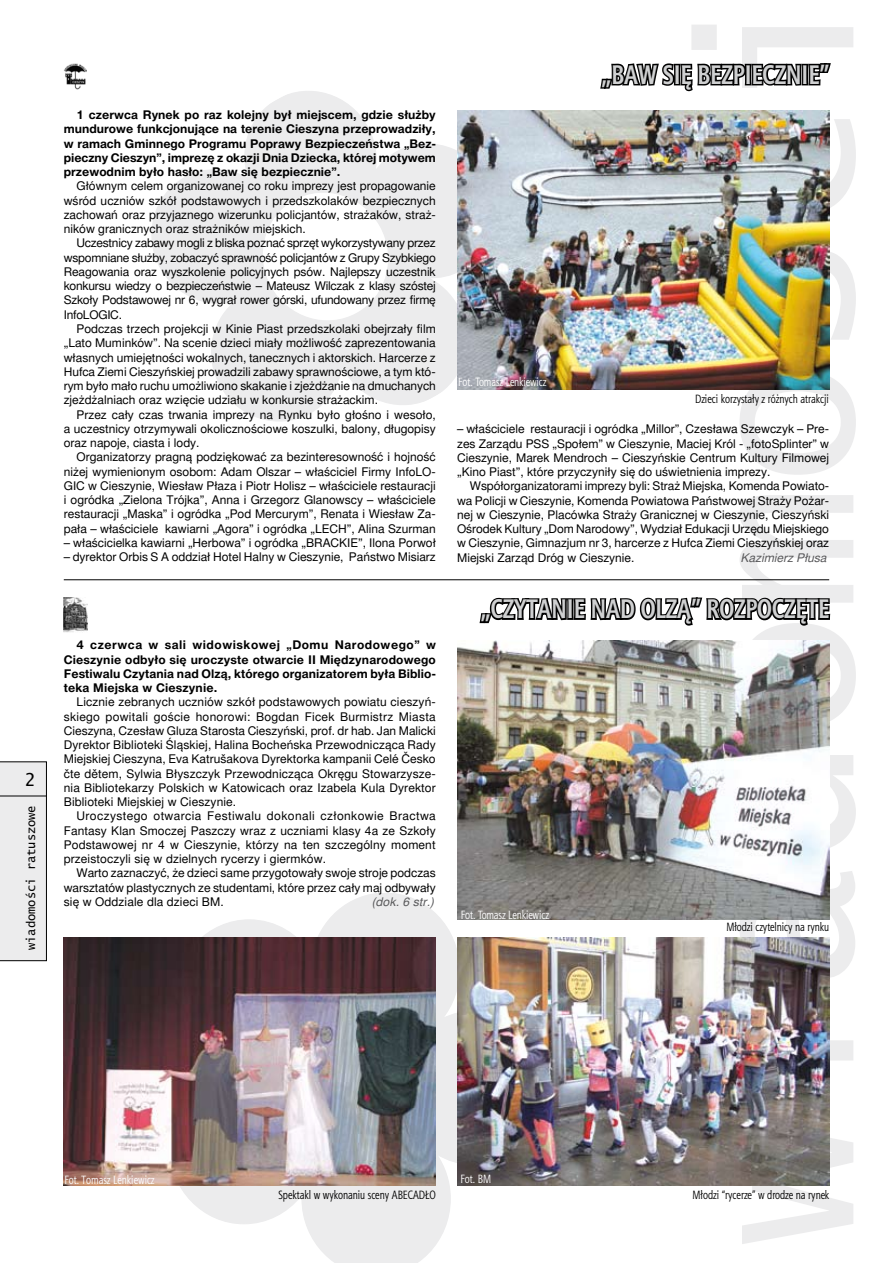
<style>
.page{position:relative;width:893px;height:1263px;background:#fff}
.page>*{position:absolute;margin:0;border:0;box-sizing:border-box;transform-origin:0 0}
.t1{font:700 27px "Aerton Cnd TTEFN";color:#cfd0d1}
.t2{font:12px/14.2px "Switzer TTEFN";color:#000;text-align:justify}
.t3{font:700 12px/14.2px "Switzer TTEFN";color:#000;text-align:justify}
.t4{font:12px "Aerton Cnd TTEFN";color:#000}
.t5{font:12px "Aerton Cnd TTEFN";color:#fff}
.t6{font:italic 12px "Switzer TTEFN";color:#58585a}
.t7{font:12px "Lucida Console";color:#000}
</style>
<div class="page">
<div style="left:0;top:761px;width:47px;height:200px;background:#ececed"></div>
<hr style="left:0;top:796px;width:46px;height:1px;background:#000">
<svg style="left:170px;top:893px;width:379px;height:370px"></svg>
<svg style="left:151px;top:91px;width:353px;height:331px"></svg>
<svg style="left:478px;top:579px;width:353px;height:128px"></svg>
<img style="left:457px;top:641px;width:372px;height:279px">
<img style="left:457px;top:937px;width:372px;height:248px">
<img style="left:457px;top:111px;width:372px;height:279px">
<svg style="left:543px;top:63px;width:288px;height:50px"></svg>
<hr style="left:64px;top:579px;width:765px;height:1px;background:#000">
<img style="left:64px;top:64px;width:23px;height:26px">
<img style="left:64px;top:598px;width:24px;height:34px">
<img style="left:64px;top:937px;width:372px;height:248px">
<p class="t7" style="left:26px;top:950px;width:146px;rotate:-90deg">wiadomości ratuszowe</p>
<p class="t3" style="left:64px;top:108px;width:374px;text-indent:13px">1 czerwca Rynek po raz kolejny był miejscem, gdzie służby mundurowe funkcjonujące na terenie Cieszyna przeprowadziły, w ramach Gminnego Programu Poprawy Bezpieczeństwa „Bez&shy;pieczny Cieszyn”, imprezę z okazji Dnia Dziecka, której motywem przewodnim było hasło: „Baw się bezpiecznie”.</p>
<p class="t2" style="left:64px;top:179px;width:374px;text-indent:13px">Głównym celem organizowanej co roku imprezy jest propagowanie wśród uczniów szkół podstawowych i przedszkolaków bezpiecznych zachowań oraz przyjaznego wizerunku policjantów, strażaków, straż&shy;ników granicznych oraz strażników miejskich.</p>
<p class="t2" style="left:64px;top:236px;width:374px;text-indent:13px">Uczestnicy zabawy mogli z bliska poznać sprzęt wykorzystywany przez wspomniane służby, zobaczyć sprawność policjantów z Grupy Szybkiego Reagowania oraz wyszkolenie policyjnych psów. Najlepszy uczestnik konkursu wiedzy o bezpieczeństwie – Mateusz Wilczak z klasy szóstej Szkoły Podstawowej nr 6, wygrał rower górski, ufundowany przez firmę InfoLOGIC.</p>
<p class="t2" style="left:64px;top:322px;width:374px;text-indent:13px">Podczas trzech projekcji w Kinie Piast przedszkolaki obejrzały film „Lato Muminków”. Na scenie dzieci miały możliwość zaprezentowania własnych umiejętności wokalnych, tanecznych i aktorskich. Harcerze z Hufca Ziemi Cieszyńskiej prowadzili zabawy sprawnościowe, a tym któ&shy;rym było mało ruchu umożliwiono skakanie i zjeżdżanie na dmuchanych zjeżdżalniach oraz wzięcie udziału w konkursie strażackim.</p>
<p class="t2" style="left:64px;top:407px;width:374px;text-indent:13px">Przez cały czas trwania imprezy na Rynku było głośno i wesoło, a uczestnicy otrzymywali okolicznościowe koszulki, balony, długopisy oraz napoje, ciasta i lody.</p>
<p class="t2" style="left:64px;top:450px;width:374px;text-indent:13px">Organizatorzy pragną podziękować za bezinteresowność i hojność niżej wymienionym osobom: Adam Olszar – właściciel Firmy InfoLO-GIC w Cieszynie, Wiesław Płaza i Piotr Holisz – właściciele restauracji i ogródka „Zielona Trójka”, Anna i Grzegorz Glanowscy – właściciele restauracji „Maska” i ogródka „Pod Mercurym”, Renata i Wiesław Za&shy;pała – właściciele kawiarni „Agora” i ogródka „LECH”, Alina Szurman</p>
<p class="t2" style="left:64px;top:536px;width:374px">– właścicielka kawiarni „Herbowa” i ogródka „BRACKIE”, Ilona Porwoł</p>
<p class="t2" style="left:64px;top:550px;width:374px">– dyrektor Orbis S A oddział Hotel Halny w Cieszynie, Państwo Misiarz</p>
<p class="t3" style="left:64px;top:638px;width:374px;text-indent:13px">4 czerwca w sali widowiskowej „Domu Narodowego” w Cieszynie odbyło się uroczyste otwarcie II Międzynarodowego Festiwalu Czytania nad Olzą, którego organizatorem była Biblio&shy;teka Miejska w Cieszynie.</p>
<p class="t2" style="left:64px;top:695px;width:374px;text-indent:13px">Licznie zebranych uczniów szkół podstawowych powiatu cieszyń&shy;skiego powitali goście honorowi: Bogdan Ficek Burmistrz Miasta Cieszyna, Czesław Gluza Starosta Cieszyński, prof. dr hab. Jan Malicki Dyrektor Biblioteki Śląskiej, Halina Bocheńska Przewodnicząca Rady Miejskiej Cieszyna, Eva Katrušakova Dyrektorka kampanii Celé Česko čte dětem, Sylwia Błyszczyk Przewodnicząca Okręgu Stowarzysze&shy;nia Bibliotekarzy Polskich w Katowicach oraz Izabela Kula Dyrektor Biblioteki Miejskiej w Cieszynie.</p>
<p class="t2" style="left:64px;top:809px;width:374px;text-indent:13px">Uroczystego otwarcia Festiwalu dokonali członkowie Bractwa Fantasy Klan Smoczej Paszczy wraz z uczniami klasy 4a ze Szkoły Podstawowej nr 4 w Cieszynie, którzy na ten szczególny moment przeistoczyli się w dzielnych rycerzy i giermków.</p>
<p class="t2" style="left:64px;top:866px;width:373px;text-indent:13px">Warto zaznaczyć, że dzieci same przygotowały swoje stroje podczas warsztatów plastycznych ze studentami, które przez cały maj odbywały się w Oddziale dla dzieci BM.</p>
<p class="t6" style="left:373px;top:895px;width:63px">(dok. 6 str.)</p>
<h1 class="t1" style="left:601px;top:58px;width:230px">„BAW SIĘ BEZPIECZNIE”</h1>
<p class="t5" style="left:458px;top:375px;width:90px">Fot. Tomasz Lenkiewicz</p>
<p class="t4" style="left:695px;top:392px;width:135px">Dzieci korzystały z różnych atrakcji</p>
<p class="t2" style="left:457px;top:422px;width:374px">– właściciele restauracji i ogródka „Millor”, Czesława Szewczyk – Pre&shy;zes Zarządu PSS „Społem” w Cieszynie, Maciej Król - „fotoSplinter” w Cieszynie, Marek Mendroch – Cieszyńskie Centrum Kultury Filmowej „Kino Piast”, które przyczyniły się do uświetnienia imprezy.</p>
<p class="t2" style="left:457px;top:479px;width:374px;text-indent:13px">Współorganizatorami imprezy byli: Straż Miejska, Komenda Powiato&shy;wa Policji w Cieszynie, Komenda Powiatowa Państwowej Straży Pożar&shy;nej w Cieszynie, Placówka Straży Granicznej w Cieszynie, Cieszyński Ośrodek Kultury „Dom Narodowy”, Wydział Edukacji Urzędu Miejskiego w Cieszynie, Gimnazjum nr 3, harcerze z Hufca Ziemi Cieszyńskiej oraz Miejski Zarząd Dróg w Cieszynie.</p>
<p class="t6" style="left:741px;top:550px;width:87px">Kazimierz Płusa</p>
<h1 class="t1" style="left:480px;top:593px;width:350px">„CZYTANIE NAD OLZĄ” ROZPOCZĘTE</h1>
<p class="t5" style="left:461px;top:907px;width:90px">Fot. Tomasz Lenkiewicz</p>
<p class="t4" style="left:726px;top:920px;width:104px">Młodzi czytelnicy na rynku</p>
<p class="t5" style="left:64px;top:1173px;width:92px">Fot. Tomasz Lenkiewicz</p>
<p class="t5" style="left:461px;top:1172px;width:32px">Fot. BM</p>
<p class="t4" style="left:278px;top:1188px;width:159px">Spektakl w wykonaniu sceny ABECADŁO</p>
<p class="t4" style="left:693px;top:1188px;width:138px">Młodzi “rycerze” w drodze na rynek</p>
</div>
